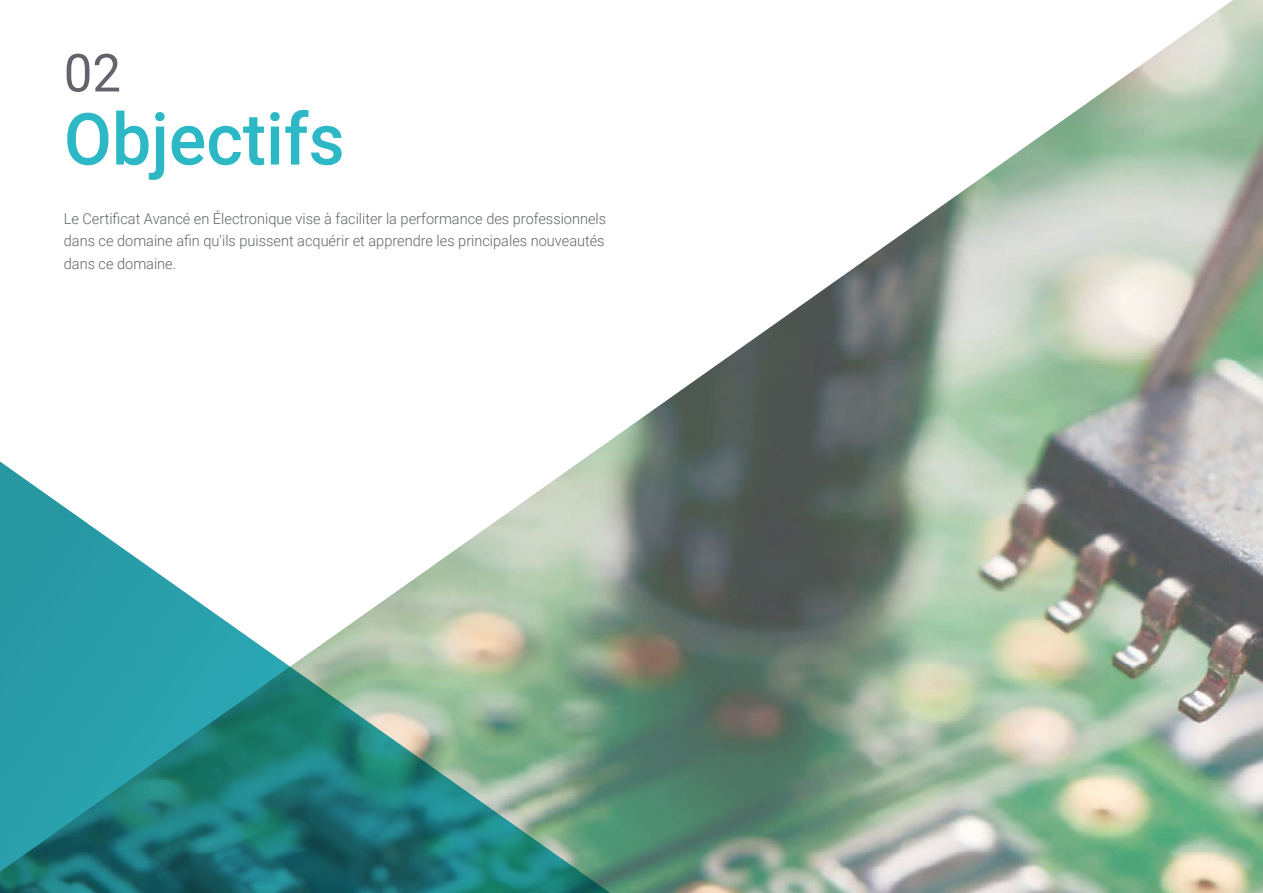
<style>
.page{position:relative;width:1263px;height:893px;background:#fff}
.page>*{position:absolute;margin:0;border:0;box-sizing:border-box;transform-origin:0 0}
.t1{font:500 72px "Roboto";color:#2db8c5}
.t2{font:52.5px "Roboto";color:#61646a}
.t3{font:300 15px/22.5px "Roboto";color:#61646a;text-align:justify}
</style>
<div class="page">
<img style="left:602px;top:0;width:661px;height:893px">
<svg style="left:0;top:446px;width:640px;height:447px"></svg>
<h2 class="t2" style="left:64px;top:36px;width:59px">02</h2>
<h1 class="t1" style="left:64px;top:89px;width:282px">Objectifs</h1>
<p class="t3" style="left:64px;top:207px;width:544px">Le Certificat Avancé en Électronique vise à faciliter la performance des professionnels dans ce domaine afin qu'ils puissent acquérir et apprendre les principales nouveautés dans ce domaine.</p>
</div>
